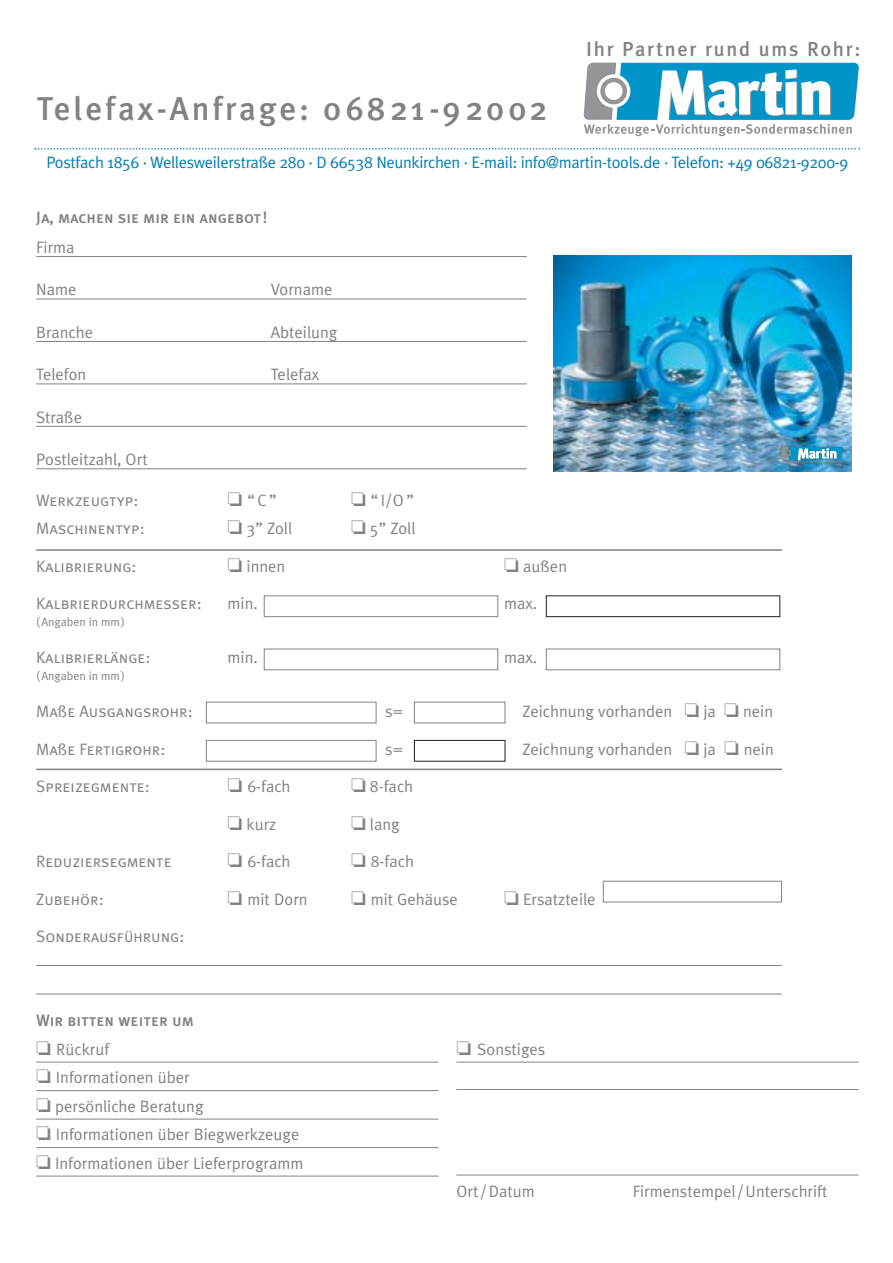
<style>
.page{position:relative;width:893px;height:1263px;background:#fff}
.page>*{position:absolute;margin:0;border:0;box-sizing:border-box;transform-origin:0 0}
.t1{font:500 33px "Meta Plus";letter-spacing:.085em;color:#808284}
.t2{font:500 20.25px "Meta Plus";letter-spacing:.085em;color:#808284}
.t3{font:16.5px/28.5px "Meta Plus Normal";color:#808284}
.t4{font:16.5px "Meta Plus Normal Caps";color:#808284}
.t5{font:16.5px "Meta Plus Normal";letter-spacing:-.02em;color:#007db6}
.t6{font:16.5px "Meta Plus Medium Caps";color:#808284}
.t7{font:12px "Meta Plus Normal";color:#808284}
.s1{font-family:"Meta Plus Normal"}
</style>
<div class="page">
<div style="left:206px;top:702px;width:170px;height:21px;border:1px solid #808284"></div>
<hr style="left:36px;top:549px;width:746px;height:2px;background:#808284">
<hr style="left:36px;top:769px;width:746px;height:1px;background:#808284">
<hr style="left:36px;top:965px;width:746px;height:1px;background:#808284">
<hr style="left:36px;top:994px;width:746px;height:1px;background:#808284">
<hr style="left:36px;top:256px;width:490px;height:1px;background:#808284">
<hr style="left:36px;top:299px;width:490px;height:1px;background:#808284">
<hr style="left:36px;top:341px;width:490px;height:1px;background:#808284">
<hr style="left:36px;top:384px;width:490px;height:1px;background:#808284">
<hr style="left:36px;top:426px;width:490px;height:1px;background:#808284">
<hr style="left:36px;top:469px;width:490px;height:1px;background:#808284">
<svg style="left:583px;top:63px;width:276px;height:73px"></svg>
<img style="left:553px;top:255px;width:298px;height:217px">
<svg style="left:35px;top:148px;width:825px;height:2px"></svg>
<hr style="left:36px;top:1062px;width:402px;height:1px;background:#808284">
<hr style="left:36px;top:1090px;width:402px;height:1px;background:#808284">
<hr style="left:36px;top:1119px;width:402px;height:1px;background:#808284">
<hr style="left:36px;top:1147px;width:402px;height:1px;background:#808284">
<hr style="left:36px;top:1176px;width:402px;height:1px;background:#808284">
<hr style="left:456px;top:1062px;width:402px;height:1px;background:#808284">
<hr style="left:456px;top:1089px;width:402px;height:1px;background:#808284">
<hr style="left:456px;top:1175px;width:402px;height:1px;background:#808284">
<svg style="left:781px;top:447px;width:61px;height:16px"></svg>
<div style="left:603px;top:881px;width:178px;height:21px;border:1px solid #808284"></div>
<div style="left:414px;top:702px;width:91px;height:21px;border:1px solid #808284"></div>
<div style="left:414px;top:740px;width:91px;height:21px;border:1px solid #231f1f"></div>
<div style="left:264px;top:596px;width:234px;height:21px;border:1px solid #808284"></div>
<div style="left:264px;top:649px;width:234px;height:21px;border:1px solid #808284"></div>
<div style="left:546px;top:649px;width:234px;height:21px;border:1px solid #808284"></div>
<div style="left:546px;top:596px;width:234px;height:21px;border:1px solid #231f1f"></div>
<div style="left:206px;top:740px;width:170px;height:21px;border:1px solid #808284"></div>
<h1 class="t1" style="left:37px;top:97px;width:511px">Telefax-Anfrage: 06821-92002</h1>
<p class="t2" style="left:586px;top:42px;width:276px">Ihr Partner rund ums Rohr:</p>
<p class="t5" style="left:46px;top:156px;width:803px">Postfach 1856 · Wellesweilerstraße 280 · D 66538 Neunkirchen · E-mail: info@martin-tools.de · Telefon: +49 06821-9200-9</p>
<p class="t6" style="left:36px;top:207px;width:233px">Ja, machen sie mir ein angebot!</p>
<p class="t3" style="left:36px;top:235px;width:40px">Firma</p>
<p class="t3" style="left:36px;top:277px;width:42px">Name</p>
<p class="t3" style="left:271px;top:277px;width:63px">Vorname</p>
<p class="t3" style="left:36px;top:320px;width:58px">Branche</p>
<p class="t3" style="left:271px;top:320px;width:68px">Abteilung</p>
<p class="t3" style="left:36px;top:362px;width:52px">Telefon</p>
<p class="t3" style="left:271px;top:362px;width:50px">Telefax</p>
<p class="t3" style="left:36px;top:404px;width:47px">Straße</p>
<p class="t3" style="left:36px;top:447px;width:113px">Postleitzahl, Ort</p>
<p class="t4" style="left:36px;top:490px;width:104px">Werkzeugtyp:</p>
<p class="t3" style="left:228px;top:488px;width:51px">❏ “C”</p>
<p class="t3" style="left:351px;top:488px;width:64px">❏ “I/O”</p>
<p class="t4" style="left:36px;top:519px;width:110px">Maschinentyp:</p>
<p class="t3" style="left:228px;top:516px;width:66px">❏ 3” Zoll</p>
<p class="t3" style="left:351px;top:516px;width:66px">❏ 5” Zoll</p>
<p class="t4" style="left:36px;top:556px;width:102px">Kalibrierung:</p>
<p class="t3" style="left:228px;top:554px;width:59px">❏ innen</p>
<p class="t3" style="left:504px;top:554px;width:64px">❏ außen</p>
<p class="t4" style="left:36px;top:594px;width:167px">Kalbrierdurchmesser:</p>
<p class="t3" style="left:228px;top:591px;width:32px">min.</p>
<p class="t3" style="left:504px;top:591px;width:35px">max.</p>
<p class="t7" style="left:36px;top:617px;width:90px">(Angaben in mm)</p>
<p class="t4" style="left:36px;top:648px;width:116px">Kalibrierlänge:</p>
<p class="t3" style="left:228px;top:645px;width:32px">min.</p>
<p class="t3" style="left:504px;top:645px;width:35px">max.</p>
<p class="t7" style="left:36px;top:671px;width:90px">(Angaben in mm)</p>
<p class="t4" style="left:36px;top:702px;width:158px">Ma<span class="s1">ß</span>e Ausgangsrohr:</p>
<p class="t3" style="left:385px;top:699px;width:20px">s=</p>
<p class="t3" style="left:522px;top:699px;width:252px">Zeichnung vorhanden ❏ ja ❏ nein</p>
<p class="t4" style="left:36px;top:739px;width:131px">Ma<span class="s1">ß</span>e Fertigrohr:</p>
<p class="t3" style="left:385px;top:737px;width:20px">s=</p>
<p class="t3" style="left:522px;top:737px;width:253px">Zeichnung vorhanden ❏ ja ❏ nein</p>
<p class="t4" style="left:36px;top:777px;width:115px">Spreizegmente:</p>
<p class="t3" style="left:228px;top:774px;width:64px">❏ 6-fach</p>
<p class="t3" style="left:351px;top:774px;width:64px">❏ 8-fach</p>
<p class="t3" style="left:228px;top:812px;width:50px">❏ kurz</p>
<p class="t3" style="left:351px;top:812px;width:50px">❏ lang</p>
<p class="t4" style="left:36px;top:852px;width:137px">Reduziersegmente</p>
<p class="t3" style="left:228px;top:849px;width:64px">❏ 6-fach</p>
<p class="t3" style="left:351px;top:849px;width:64px">❏ 8-fach</p>
<p class="t4" style="left:36px;top:889px;width:69px">Zubehör:</p>
<p class="t3" style="left:228px;top:887px;width:81px">❏ mit Dorn</p>
<p class="t3" style="left:351px;top:887px;width:108px">❏ mit Gehäuse</p>
<p class="t3" style="left:504px;top:887px;width:93px">❏ Ersatzteile</p>
<p class="t4" style="left:36px;top:927px;width:150px">Sonderausführung:</p>
<p class="t6" style="left:36px;top:1011px;width:159px">Wir bitten weiter um</p>
<p class="t3" style="left:36px;top:1037px;width:268px">❏ Rückruf<br>❏ Informationen über<br>❏ persönliche Beratung<br>❏ Informationen über Biegwerkzeuge ❏ Informationen über Lieferprogramm</p>
<p class="t3" style="left:456px;top:1037px;width:90px">❏ Sonstiges</p>
<p class="t3" style="left:456px;top:1179px;width:80px">Ort/Datum</p>
<p class="t3" style="left:632px;top:1179px;width:196px">Firmenstempel/Unterschrift</p>
</div>
